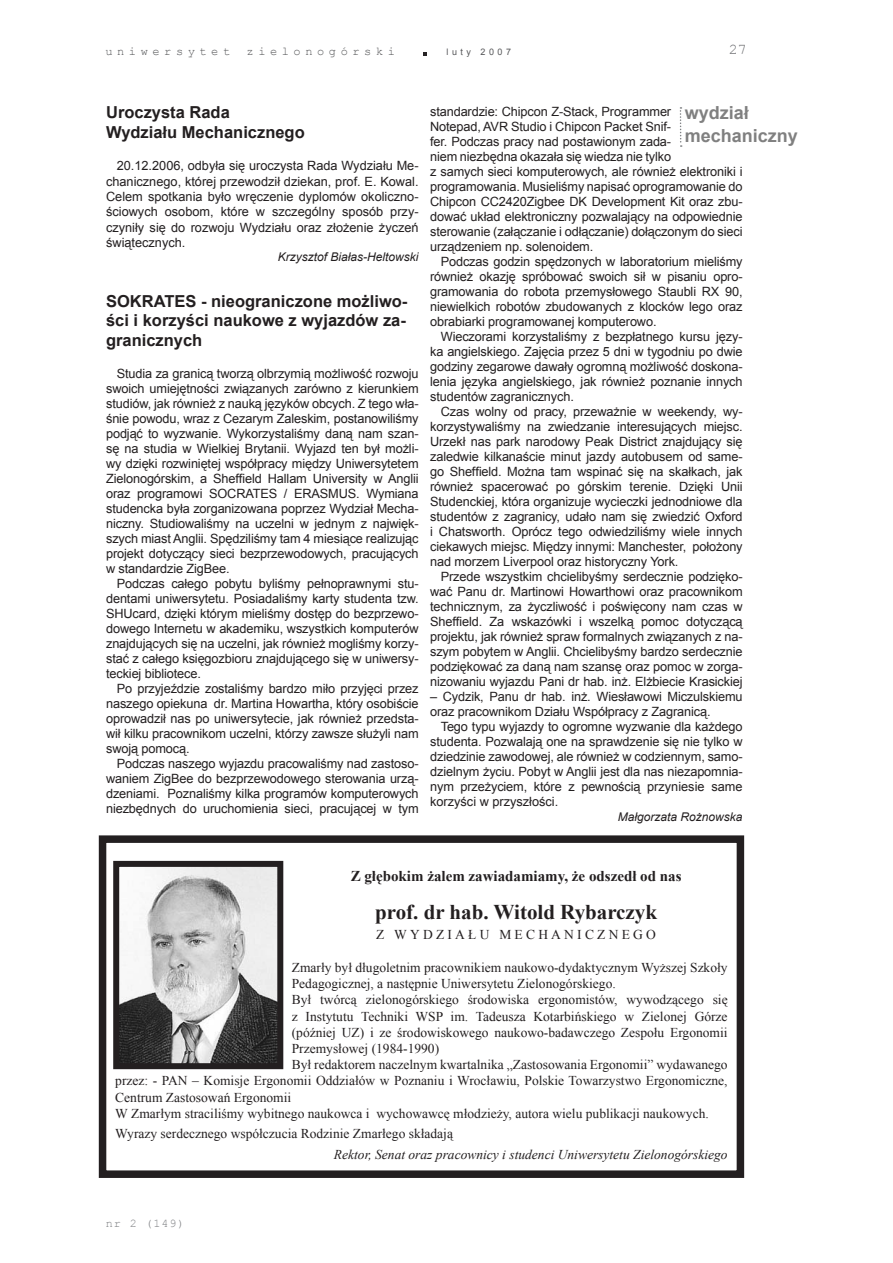
<style>
.page{position:relative;width:893px;height:1263px;background:#fff}
.page>*{position:absolute;margin:0;border:0;box-sizing:border-box;transform-origin:0 0}
.t1{font:700 21px "Times New Roman";color:#231f20}
.t2{font:700 18px/22.4px "Arial";color:#808080}
.t3{font:700 16.5px/19.8px "Arial";color:#231f20}
.t4{font:700 15px "Times New Roman";color:#231f20}
.t5{font:15px "Courier New";color:#6c6d70}
.t6{font:13.5px "Times New Roman";color:#231f20}
.t7{font:italic 13.5px "Times New Roman";color:#231f20}
.t8{font:13.5px "Times New Roman";letter-spacing:.24em;color:#231f20}
.t9{font:12.75px/15px "Arial";letter-spacing:-.01em;color:#231f20;text-align:justify}
.t10{font:italic 12px "Arial";color:#231f20}
.t11{font:12px "Courier New";letter-spacing:.38em;color:#57585a}
.t12{font:11.85px "Courier New";color:#808285}
.t13{font:9px "Arial";letter-spacing:.39em;color:#57585a}
</style>
<div class="page">
<svg style="left:423px;top:52px;width:4px;height:3px"></svg>
<div style="left:99px;top:835px;width:645px;height:343px;border:8px solid #231f20"></div>
<img style="left:120px;top:868px;width:156px;height:194px">
<div style="left:113px;top:861px;width:170px;height:208px;border:6px solid #231f20"></div>
<svg style="left:680px;top:107px;width:2px;height:40px"></svg>
<p class="t11" style="left:105px;top:44px;width:126px">uniwersytet</p>
<p class="t11" style="left:247px;top:44px;width:150px">zielonogórski</p>
<p class="t13" style="left:447px;top:46px;width:66px">luty 2007</p>
<p class="t5" style="left:729px;top:40px;width:19px">27</p>
<p class="t3" style="left:106px;top:103px;width:200px">Uroczysta Rada<br>Wydziału Mechanicznego</p>
<p class="t9" style="left:106px;top:158px;width:314px;text-indent:11px">20.12.2006, odbyła się uroczysta Rada Wydziału Me&shy;chanicznego, której przewodził dziekan, prof. E. Kowal.<br>Celem spotkania było wręczenie dyplomów okoliczno&shy;ściowych osobom, które w szczególny sposób przy&shy;czyniły się do rozwoju Wydziału oraz złożenie życzeń świątecznych.</p>
<p class="t10" style="left:278px;top:249px;width:142px">Krzysztof Białas-Heltowski</p>
<p class="t3" style="left:106px;top:292px;width:303px;text-align:justify">SOKRATES - nieograniczone możliwo&shy;ści i korzyści naukowe z wyjazdów za&shy;granicznych</p>
<p class="t9" style="left:106px;top:366px;width:314px;text-indent:11px">Studia za granicą tworzą olbrzymią możliwość rozwoju swoich umiejętności związanych zarówno z kierunkiem studiów, jak również z nauką języków obcych. Z tego wła&shy;śnie powodu, wraz z Cezarym Zaleskim, postanowiliśmy podjąć to wyzwanie. Wykorzystaliśmy daną nam szan&shy;sę na studia w Wielkiej Brytanii. Wyjazd ten był możli&shy;wy dzięki rozwiniętej współpracy między Uniwersytetem Zielonogórskim, a Sheffield Hallam University w Anglii oraz programowi SOCRATES / ERASMUS. Wymiana studencka była zorganizowana poprzez Wydział Mecha&shy;niczny. Studiowaliśmy na uczelni w jednym z najwięk&shy;szych miast Anglii. Spędziliśmy tam 4 miesiące realizując projekt dotyczący sieci bezprzewodowych, pracujących w standardzie ZigBee.</p>
<p class="t9" style="left:106px;top:576px;width:314px;text-indent:11px">Podczas całego pobytu byliśmy pełnoprawnymi stu&shy;dentami uniwersytetu. Posiadaliśmy karty studenta tzw.<br>SHUcard, dzięki którym mieliśmy dostęp do bezprzewo&shy;dowego Internetu w akademiku, wszystkich komputerów znajdujących się na uczelni, jak również mogliśmy korzy&shy;stać z całego księgozbioru znajdującego się w uniwersy&shy;teckiej bibliotece.</p>
<p class="t9" style="left:106px;top:681px;width:314px;text-indent:11px">Po przyjeździe zostaliśmy bardzo miło przyjęci przez naszego opiekuna dr. Martina Howartha, który osobiście oprowadził nas po uniwersytecie, jak również przedsta&shy;wił kilku pracownikom uczelni, którzy zawsze służyli nam swoją pomocą.</p>
<p class="t9" style="left:106px;top:756px;width:314px;text-indent:11px">Podczas naszego wyjazdu pracowaliśmy nad zastoso&shy;waniem ZigBee do bezprzewodowego sterowania urzą&shy;dzeniami. Poznaliśmy kilka programów komputerowych niezbędnych do uruchomienia sieci, pracującej w tym</p>
<p class="t9" style="left:430px;top:104px;width:314px;text-align:left">standardzie: Chipcon Z-Stack, Programmer<br>Notepad, AVR Studio i Chipcon Packet Snif-<br>fer. Podczas pracy nad postawionym zada-<br>niem niezbędna okazała się wiedza nie tylko<br>z samych sieci komputerowych, ale również elektroniki i programowania. Musieliśmy napisać oprogramowanie do Chipcon CC2420Zigbee DK Development Kit oraz zbu&shy;dować układ elektroniczny pozwalający na odpowiednie sterowanie (załączanie i odłączanie) dołączonym do sieci urządzeniem np. solenoidem.</p>
<p class="t9" style="left:430px;top:254px;width:314px;text-indent:11px">Podczas godzin spędzonych w laboratorium mieliśmy również okazję spróbować swoich sił w pisaniu opro&shy;gramowania do robota przemysłowego Staubli RX 90, niewielkich robotów zbudowanych z klocków lego oraz obrabiarki programowanej komputerowo.</p>
<p class="t9" style="left:430px;top:329px;width:314px;text-indent:11px">Wieczorami korzystaliśmy z bezpłatnego kursu języ&shy;ka angielskiego. Zajęcia przez 5 dni w tygodniu po dwie godziny zegarowe dawały ogromną możliwość doskona&shy;lenia języka angielskiego, jak również poznanie innych studentów zagranicznych.</p>
<p class="t9" style="left:430px;top:404px;width:314px;text-indent:11px">Czas wolny od pracy, przeważnie w weekendy, wy&shy;korzystywaliśmy na zwiedzanie interesujących miejsc.<br>Urzekł nas park narodowy Peak District znajdujący się zaledwie kilkanaście minut jazdy autobusem od same&shy;go Sheffield. Można tam wspinać się na skałkach, jak również spacerować po górskim terenie. Dzięki Unii Studenckiej, która organizuje wycieczki jednodniowe dla studentów z zagranicy, udało nam się zwiedzić Oxford i Chatsworth. Oprócz tego odwiedziliśmy wiele innych ciekawych miejsc. Między innymi: Manchester, położony nad morzem Liverpool oraz historyczny York.</p>
<p class="t9" style="left:430px;top:569px;width:314px;text-indent:11px">Przede wszystkim chcielibyśmy serdecznie podzięko&shy;wać Panu dr. Martinowi Howarthowi oraz pracownikom technicznym, za życzliwość i poświęcony nam czas w Sheffield. Za wskazówki i wszelką pomoc dotyczącą projektu, jak również spraw formalnych związanych z na&shy;szym pobytem w Anglii. Chcielibyśmy bardzo serdecznie podziękować za daną nam szansę oraz pomoc w zorga&shy;nizowaniu wyjazdu Pani dr hab. inż. Elżbiecie Krasickiej</p>
<p class="t9" style="left:430px;top:689px;width:314px">– Cydzik, Panu dr hab. inż. Wiesławowi Miczulskiemu oraz pracownikom Działu Współpracy z Zagranicą.</p>
<p class="t9" style="left:430px;top:719px;width:314px;text-indent:11px">Tego typu wyjazdy to ogromne wyzwanie dla każdego studenta. Pozwalają one na sprawdzenie się nie tylko w dziedzinie zawodowej, ale również w codziennym, samo&shy;dzielnym życiu. Pobyt w Anglii jest dla nas niezapomnia&shy;nym przeżyciem, które z pewnością przyniesie same korzyści w przyszłości.</p>
<p class="t10" style="left:618px;top:809px;width:126px">Małgorzata Rożnowska</p>
<h2 class="t2" style="left:685px;top:103px;width:115px">wydział mechaniczny</h2>
<p class="t4" style="left:351px;top:865px;width:332px">Z głębokim żalem zawiadamiamy, że odszedł od nas</p>
<h1 class="t1" style="left:375px;top:897px;width:284px">prof. dr hab. Witold Rybarczyk</h1>
<p class="t8" style="left:376px;top:925px;width:281px">Z WYDZIAŁU MECHANICZNEGO</p>
<p class="t6" style="left:292px;top:958px;width:437px">Zmarły był długoletnim pracownikiem naukowo-dydaktycznym Wyższej Szkoły</p>
<p class="t6" style="left:292px;top:974px;width:325px">Pedagogicznej, a następnie Uniwersytetu Zielonogórskiego.</p>
<p class="t6" style="left:292px;top:991px;width:437px">Był twórcą zielonogórskiego środowiska ergonomistów, wywodzącego się</p>
<p class="t6" style="left:292px;top:1007px;width:437px">z Instytutu Techniki WSP im. Tadeusza Kotarbińskiego w Zielonej Górze</p>
<p class="t6" style="left:292px;top:1023px;width:437px">(później UZ) i ze środowiskowego naukowo-badawczego Zespołu Ergonomii</p>
<p class="t6" style="left:292px;top:1039px;width:149px">Przemysłowej (1984-1990)</p>
<p class="t6" style="left:292px;top:1055px;width:437px">Był redaktorem naczelnym kwartalnika „Zastosowania Ergonomii” wydawanego</p>
<p class="t6" style="left:115px;top:1072px;width:614px">przez: - PAN – Komisje Ergonomii Oddziałów w Poznaniu i Wrocławiu, Polskie Towarzystwo Ergonomiczne,</p>
<p class="t6" style="left:115px;top:1088px;width:177px">Centrum Zastosowań Ergonomii</p>
<p class="t6" style="left:115px;top:1104px;width:595px">W Zmarłym straciliśmy wybitnego naukowca i wychowawcę młodzieży, autora wielu publikacji naukowych.</p>
<p class="t6" style="left:115px;top:1125px;width:339px">Wyrazy serdecznego współczucia Rodzinie Zmarłego składają</p>
<p class="t7" style="left:334px;top:1145px;width:395px">Rektor, Senat oraz pracownicy i studenci Uniwersytetu Zielonogórskiego</p>
<p class="t12" style="left:106px;top:1216px;width:80px">nr 2 (149)</p>
</div>
